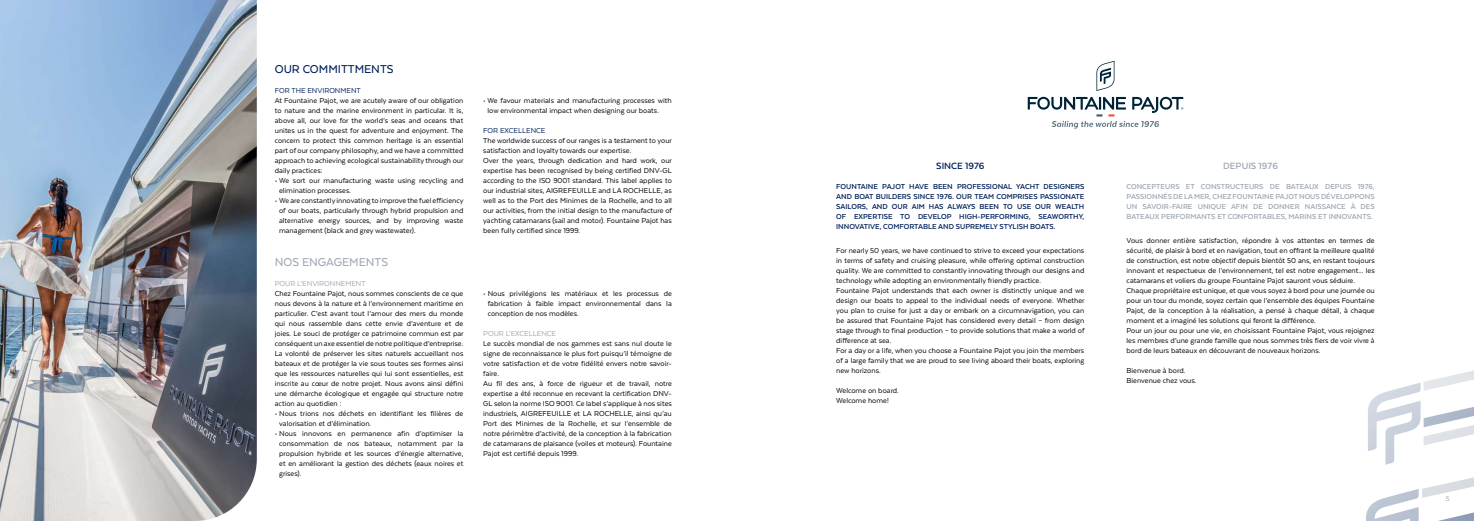
<style>
.page{position:relative;width:1474px;height:521px;background:#fff}
.page>*{position:absolute;margin:0;border:0;box-sizing:border-box;transform-origin:0 0}
.t1{font:500 13.12px "Texta";color:#00205b}
.t2{font:500 13.12px "Texta";color:#a0a9b5}
.t3{font:700 10.5px "Texta";color:#a0a9b5}
.t4{font:700 10.5px "Texta";color:#00205b}
.t5{font:8.31px/10px "Texta";color:#000}
.t6{font:700 8.31px/10px "Texta";color:#00205b;text-align:justify}
.t7{font:700 8.31px/10px "Texta";color:#a0a9b5;text-align:justify}
.t8{font:8.31px "Texta";color:#a0a9b5}
.t9{font:8.31px "Texta";color:#00205b}
.t10{font:7.88px "Texta";color:#99a6bd}
</style>
<div class="page">
<img style="left:0;top:0;width:257px;height:521px">
<svg style="left:1096px;top:61px;width:18px;height:30px"></svg>
<svg style="left:1027px;top:97px;width:156px;height:32px"></svg>
<svg style="left:1368px;top:371px;width:105px;height:94px"></svg>
<svg style="left:1366px;top:477px;width:107px;height:44px"></svg>
<h1 class="t1" style="left:275px;top:62px;width:120px">OUR COMMITTMENTS</h1>
<p class="t9" style="left:275px;top:86px;width:88px">FOR THE ENVIRONMENT</p>
<p class="t5" style="left:275px;top:95px;width:190px;text-align:justify">At Fountaine Pajot, we are acutely aware of our obligation to nature and the marine environment in particular. It is, above all, our love for the world’s seas and oceans that unites us in the quest for adventure and enjoyment. The concern to protect this common heritage is an essential part of our company philosophy, and we have a committed approach to achieving ecological sustainability through our daily practices:</p>
<p class="t5" style="left:279px;top:175px;width:186px;text-indent:-4px">• We sort our manufacturing waste using recycling and elimination processes.</p>
<p class="t5" style="left:279px;top:195px;width:186px;text-align:justify;text-indent:-4px">• We are constantly innovating to improve the fuel efficiency of our boats, particularly through hybrid propulsion and alternative energy sources, and by improving waste management (black and grey wastewater).</p>
<h1 class="t2" style="left:275px;top:256px;width:115px">NOS ENGAGEMENTS</h1>
<p class="t8" style="left:275px;top:279px;width:92px">POUR L’ENVIRONNEMENT</p>
<p class="t5" style="left:275px;top:289px;width:190px;text-align:justify">Chez Fountaine Pajot, nous sommes conscients de ce que nous devons à la nature et à l’environnement maritime en particulier. C’est avant tout l’amour des mers du monde qui nous rassemble dans cette envie d’aventure et de joies. Le souci de protéger ce patrimoine commun est par conséquent un axe essentiel de notre politique d’entreprise.<br>La volonté de préserver les sites naturels accueillant nos bateaux et de protéger la vie sous toutes ses formes ainsi que les ressources naturelles qui lui sont essentielles, est inscrite au cœur de notre projet. Nous avons ainsi défini une démarche écologique et engagée qui structure notre action au quotidien :</p>
<p class="t5" style="left:279px;top:408px;width:186px;text-indent:-4px">• Nous trions nos déchets en identifiant les filières de valorisation et d’élimination.</p>
<p class="t5" style="left:279px;top:428px;width:186px;text-align:justify;text-indent:-4px">• Nous innovons en permanence afin d’optimiser la consommation de nos bateaux, notamment par la propulsion hybride et les sources d’énergie alternative, et en améliorant la gestion des déchets (eaux noires et grises).</p>
<p class="t5" style="left:487px;top:95px;width:186px;text-indent:-4px">• We favour materials and manufacturing processes with low environmental impact when designing our boats.</p>
<p class="t9" style="left:483px;top:126px;width:64px">FOR EXCELLENCE</p>
<p class="t5" style="left:483px;top:135px;width:190px">The worldwide success of our ranges is a testament to your satisfaction and loyalty towards our expertise.<br>Over the years, through dedication and hard work, our expertise has been recognised by being certified DNV-GL according to the ISO 9001 standard. This label applies to our industrial sites, AIGREFEUILLE and LA ROCHELLE, as well as to the Port des Minimes de la Rochelle, and to all our activities, from the initial design to the manufacture of yachting catamarans (sail and motor). Fountaine Pajot has been fully certified since 1999.</p>
<p class="t5" style="left:487px;top:289px;width:186px;text-align:justify;text-indent:-4px">• Nous privilégions les matériaux et les processus de fabrication à faible impact environnemental dans la conception de nos modèles.</p>
<p class="t8" style="left:483px;top:329px;width:74px">POUR L’EXCELLENCE</p>
<p class="t5" style="left:483px;top:338px;width:190px">Le succès mondial de nos gammes est sans nul doute le signe de reconnaissance le plus fort puisqu’il témoigne de votre satisfaction et de votre fidélité envers notre savoir&shy;faire.<br>Au fil des ans, à force de rigueur et de travail, notre expertise a été reconnue en recevant la certification DNV-GL selon la norme ISO 9001. Ce label s’applique à nos sites industriels, AIGREFEUILLE et LA ROCHELLE, ainsi qu’au Port des Minimes de la Rochelle, et sur l’ensemble de notre périmètre d’activité, de la conception à la fabrication de catamarans de plaisance (voiles et moteurs). Fountaine Pajot est certifié depuis 1999.</p>
<p class="t4" style="left:936px;top:161px;width:50px">SINCE 1976</p>
<p class="t6" style="left:836px;top:181px;width:250px">FOUNTAINE PAJOT HAVE BEEN PROFESSIONAL YACHT DESIGNERS AND BOAT BUILDERS SINCE 1976. OUR TEAM COMPRISES PASSIONATE SAILORS, AND OUR AIM HAS ALWAYS BEEN TO USE OUR WEALTH OF EXPERTISE TO DEVELOP HIGH-PERFORMING, SEAWORTHY, INNOVATIVE, COMFORTABLE AND SUPREMELY STYLISH BOATS.</p>
<p class="t5" style="left:836px;top:246px;width:250px">For nearly 50 years, we have continued to strive to exceed your expectations in terms of safety and cruising pleasure, while offering optimal construction quality. We are committed to constantly innovating through our designs and technology while adopting an environmentally friendly practice.<br>Fountaine Pajot understands that each owner is distinctly unique and we design our boats to appeal to the individual needs of everyone. Whether you plan to cruise for just a day or embark on a circumnavigation, you can be assured that Fountaine Pajot has considered every detail – from design stage through to final production – to provide solutions that make a world of difference at sea.<br>For a day or a life, when you choose a Fountaine Pajot you join the members of a large family that we are proud to see living aboard their boats, exploring new horizons.</p>
<p class="t5" style="left:836px;top:385px;width:64px">Welcome on board.<br>Welcome home!</p>
<p class="t3" style="left:1223px;top:161px;width:56px">DEPUIS 1976</p>
<p class="t7" style="left:1126px;top:181px;width:250px">CONCEPTEURS ET CONSTRUCTEURS DE BATEAUX DEPUIS 1976, PASSIONNÉS DE LA MER, CHEZ FOUNTAINE PAJOT NOUS DÉVELOPPONS UN SAVOIR-FAIRE UNIQUE AFIN DE DONNER NAISSANCE À DES BATEAUX PERFORMANTS ET CONFORTABLES, MARINS ET INNOVANTS.</p>
<p class="t5" style="left:1126px;top:236px;width:250px">Vous donner entière satisfaction, répondre à vos attentes en termes de sécurité, de plaisir à bord et en navigation, tout en offrant la meilleure qualité de construction, est notre objectif depuis bientôt 50 ans, en restant toujours innovant et respectueux de l’environnement, tel est notre engagement... les catamarans et voliers du groupe Fountaine Pajot sauront vous séduire.<br>Chaque propriétaire est unique, et que vous soyez à bord pour une journée ou pour un tour du monde, soyez certain que l’ensemble des équipes Fountaine Pajot, de la conception à la réalisation, a pensé à chaque détail, à chaque moment et a imaginé les solutions qui feront la différence.<br>Pour un jour ou pour une vie, en choisissant Fountaine Pajot, vous rejoignez les membres d’une grande famille que nous sommes très fiers de voir vivre à bord de leurs bateaux en découvrant de nouveaux horizons.</p>
<p class="t5" style="left:1126px;top:365px;width:71px">Bienvenue à bord.<br>Bienvenue chez vous.</p>
<p class="t10" style="left:1445px;top:494px;width:5px">5</p>
</div>
